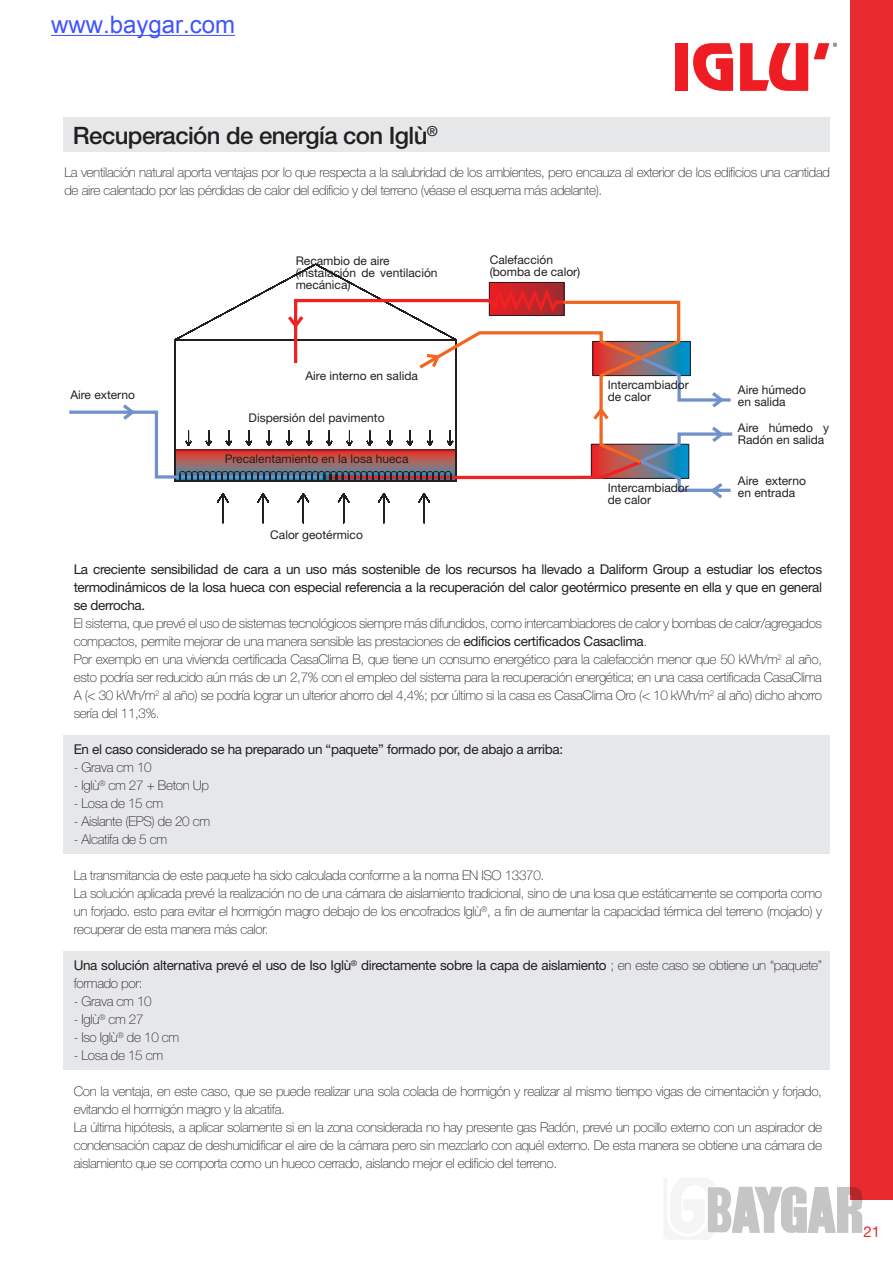
<style>
.page{position:relative;width:893px;height:1263px;background:#fff}
.page>*{position:absolute;margin:0;border:0;box-sizing:border-box;transform-origin:0 0}
.t1{font:500 24px "Helvetica Neue";letter-spacing:-.025em;color:#231f20}
.t2{font:24px "Arial";color:#4054ff}
.t3{font:15px "Helvetica Neue";color:#e82b2e}
.t4{font:100 13.5px/18px "Helvetica Neue";letter-spacing:-.025em;color:#231f20}
.t5{font:13.5px/18px "Helvetica Neue";letter-spacing:-.025em;color:#231f20;text-align:justify}
.t6{font:12px/12px "Helvetica Neue";color:#231f20}
.s1{font-weight:400}
.s2{font-weight:100}
</style>
<div class="page">
<div style="left:850px;top:0;width:43px;height:1199px;background:#e82b2e"></div>
<div style="left:675px;top:43px;width:12px;height:48px;background:#ee1d23"></div>
<svg style="left:693px;top:43px;width:40px;height:48px"></svg>
<svg style="left:740px;top:43px;width:68px;height:48px"></svg>
<svg style="left:814px;top:43px;width:23px;height:16px"></svg>
<div style="left:64px;top:735px;width:766px;height:119px;background:#e6e7e9"></div>
<div style="left:64px;top:951px;width:766px;height:118px;background:#e6e7e9"></div>
<div style="left:64px;top:118px;width:766px;height:34px;background:#e6e7e9"></div>
<div style="left:489px;top:282px;width:75px;height:34px;border:1px solid #231f20"></div>
<svg style="left:69px;top:283px;width:664px;height:240px"></svg>
<hr style="left:51px;top:35px;width:184px;height:1px;background:#4054ff">
<svg style="left:707px;top:1186px;width:155px;height:47px"></svg>
<h1 class="t2" style="left:51px;top:9px;width:186px">www.baygar.com</h1>
<h1 class="t1" style="left:73px;top:121px;width:367px">Recuperación de energía con Iglù<sup>®</sup></h1>
<p class="t4" style="left:64px;top:163px;width:767px">La ventilación natural aporta ventajas por lo que respecta a la salubridad de los ambientes, pero encauza al exterior de los edificios una cantidad de aire calentado por las pérdidas de calor del edificio y del terreno (véase el esquema más adelante).</p>
<p class="t6" style="left:70px;top:389px;width:66px">Aire externo</p>
<p class="t6" style="left:296px;top:254px;width:143px">Recambio de aire (instalación de ventilación mecánica)</p>
<p class="t6" style="left:490px;top:254px;width:92px">Calefacción (bomba de calor)</p>
<p class="t6" style="left:305px;top:369px;width:114px">Aire interno en salida</p>
<p class="t6" style="left:249px;top:411px;width:138px">Dispersión del pavimento</p>
<p class="t6" style="left:225px;top:453px;width:185px">Precalentamiento en la losa hueca</p>
<p class="t6" style="left:270px;top:528px;width:94px">Calor geotérmico</p>
<p class="t6" style="left:608px;top:379px;width:83px">Intercambiador de calor</p>
<p class="t6" style="left:738px;top:383px;width:70px">Aire húmedo en salida</p>
<p class="t6" style="left:608px;top:481px;width:83px">Intercambiador de calor</p>
<p class="t6" style="left:738px;top:421px;width:93px">Aire húmedo y<br>Radón en salida</p>
<p class="t6" style="left:738px;top:475px;width:70px">Aire externo en entrada</p>
<p class="t5" style="left:74px;top:560px;width:750px">La creciente sensibilidad de cara a un uso más sostenible de los recursos ha llevado a Daliform Group a estudiar los efectos termodinámicos de la losa hueca con especial referencia a la recuperación del calor geotérmico presente en ella y que en general se derrocha.</p>
<p class="t4" style="left:74px;top:614px;width:750px">El sistema, que prevé el uso de sistemas tecnológicos siempre más difundidos, como intercambiadores de calor y bombas de calor/agregados compactos, permite mejorar de una manera sensible las prestaciones de <span class="s1">edificios certificados Casaclima</span>.<br>Por exemplo en una vivienda certificada CasaClima B, que tiene un consumo energético para la calefacción menor que 50 kWh/m<sup>2</sup> al año, esto podría ser reducido aún más de un 2,7% con el empleo del sistema para la recuperación energética; en una casa certificada CasaClima A (&lt; 30 kWh/m<sup>2</sup> al año) se podría lograr un ulterior ahorro del 4,4%; por último si la casa es CasaClima Oro (&lt; 10 kWh/m<sup>2</sup> al año) dicho ahorro sería del 11,3%.</p>
<p class="t5" style="left:74px;top:740px;width:491px">En el caso considerado se ha preparado un “paquete” formado por, de abajo a arriba:</p>
<p class="t4" style="left:74px;top:758px;width:79px">- Grava cm 10</p>
<p class="t4" style="left:74px;top:776px;width:137px">- Iglù<sup>®</sup> cm 27 + Beton Up</p>
<p class="t4" style="left:74px;top:794px;width:91px">- Losa de 15 cm</p>
<p class="t4" style="left:74px;top:812px;width:138px">- Aislante (EPS) de 20 cm</p>
<p class="t4" style="left:74px;top:830px;width:95px">- Alcatifa de 5 cm</p>
<p class="t4" style="left:74px;top:866px;width:750px">La transmitancia de este paquete ha sido calculada conforme a la norma EN ISO 13370.<br>La solución aplicada prevé la realización no de una cámara de aislamiento tradicional, sino de una losa que estáticamente se comporta como un forjado. esto para evitar el hormigón magro debajo de los encofrados Iglù<sup>®</sup>, a fin de aumentar la capacidad térmica del terreno (mojado) y recuperar de esta manera más calor.</p>
<p class="t5" style="left:74px;top:956px;width:750px">Una solución alternativa prevé el uso de Iso Iglù<sup>®</sup> directamente sobre la capa de aislamiento <span class="s2">; en este caso se obtiene un “paquete” formado por:</span></p>
<p class="t4" style="left:74px;top:992px;width:79px">- Grava cm 10</p>
<p class="t4" style="left:74px;top:1010px;width:71px">- Iglù<sup>®</sup> cm 27</p>
<p class="t4" style="left:74px;top:1028px;width:107px">- Iso Iglù<sup>®</sup> de 10 cm</p>
<p class="t4" style="left:74px;top:1046px;width:91px">- Losa de 15 cm</p>
<p class="t4" style="left:74px;top:1082px;width:750px">Con la ventaja, en este caso, que se puede realizar una sola colada de hormigón y realizar al mismo tiempo vigas de cimentación y forjado, evitando el hormigón magro y la alcatifa.<br>La última hipótesis, a aplicar solamente si en la zona considerada no hay presente gas Radón, prevé un pocillo externo con un aspirador de condensación capaz de deshumidificar el aire de la cámara pero sin mezclarlo con aquél externo. De esta manera se obtiene una cámara de aislamiento que se comporta como un hueco cerrado, aislando mejor el edificio del terreno.</p>
<p class="t3" style="left:863px;top:1223px;width:18px">21</p>
</div>
